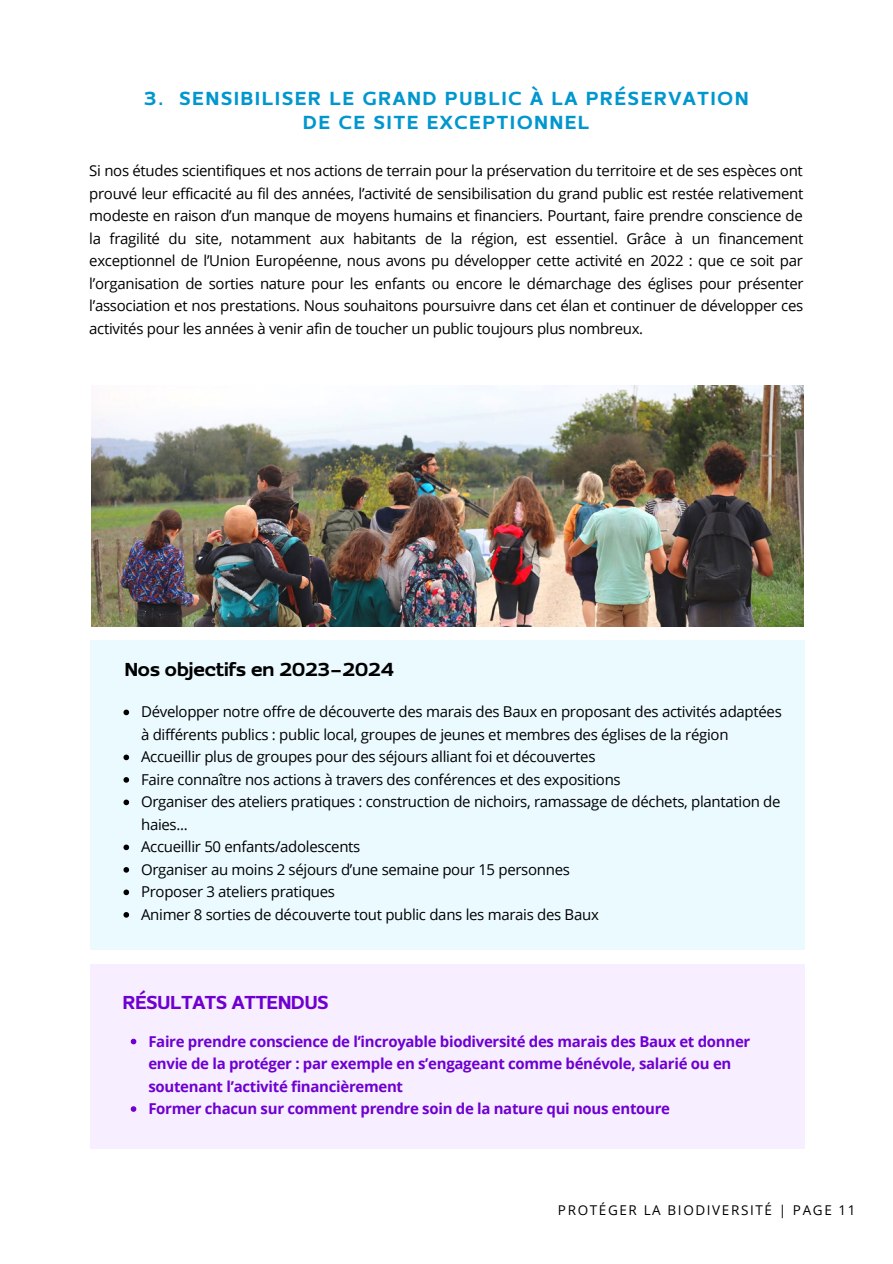
<style>
.page{position:relative;width:893px;height:1264px;background:#fff}
.page>*{position:absolute;margin:0;border:0;box-sizing:border-box;transform-origin:0 0}
.t1{font:900 19.65px/23.5px "Ezzo";letter-spacing:.1em;color:#0097ce;text-align:center}
.t2{font:900 19.5px "Ezzo";color:#000}
.t3{font:900 19.5px "Ezzo";color:#6f00d1}
.t4{font:15px/22.5px "Open Sans";letter-spacing:-.02em;color:#000;text-align:justify}
.t5{font:700 15px/22.5px "Open Sans";letter-spacing:-.02em;color:#6f00d1}
.t6{font:13.5px "Open Sans";letter-spacing:.12em;color:#000}
</style>
<div class="page">
<img style="left:91px;top:385px;width:712px;height:241px">
<div style="left:90px;top:640px;width:714px;height:310px;background:#ebfaff"></div>
<svg style="left:123px;top:709px;width:6px;height:6px"></svg>
<svg style="left:123px;top:754px;width:6px;height:6px"></svg>
<svg style="left:123px;top:777px;width:6px;height:5px"></svg>
<svg style="left:123px;top:799px;width:6px;height:6px"></svg>
<svg style="left:123px;top:844px;width:6px;height:6px"></svg>
<svg style="left:123px;top:867px;width:6px;height:5px"></svg>
<svg style="left:123px;top:889px;width:6px;height:6px"></svg>
<svg style="left:123px;top:912px;width:6px;height:5px"></svg>
<div style="left:90px;top:964px;width:714px;height:184px;background:#f7efff"></div>
<svg style="left:131px;top:1038px;width:5px;height:6px"></svg>
<svg style="left:131px;top:1106px;width:5px;height:5px"></svg>
<h1 class="t1" style="left:144px;top:88px;width:605px">3. SENSIBILISER LE GRAND PUBLIC À LA PRÉSERVATION<br>DE CE SITE EXCEPTIONNEL</h1>
<p class="t4" style="left:89px;top:159px;width:715px">Si nos études scientifiques et nos actions de terrain pour la préservation du territoire et de ses espèces ont prouvé leur efficacité au fil des années, l’activité de sensibilisation du grand public est restée relativement modeste en raison d’un manque de moyens humains et financiers. Pourtant, faire prendre conscience de la fragilité du site, notamment aux habitants de la région, est essentiel. Grâce à un financement exceptionnel de l’Union Européenne, nous avons pu développer cette activité en 2022 : que ce soit par l’organisation de sorties nature pour les enfants ou encore le démarchage des églises pour présenter l’association et nos prestations. Nous souhaitons poursuivre dans cet élan et continuer de développer ces activités pour les années à venir afin de toucher un public toujours plus nombreux.</p>
<h2 class="t2" style="left:125px;top:662px;width:271px">Nos objectifs en 2023-2024</h2>
<p class="t4" style="left:141px;top:700px;width:642px;text-align:left">Développer notre offre de découverte des marais des Baux en proposant des activités adaptées à différents publics : public local, groupes de jeunes et membres des églises de la région Accueillir plus de groupes pour des séjours alliant foi et découvertes<br>Faire connaître nos actions à travers des conférences et des expositions<br>Organiser des ateliers pratiques : construction de nichoirs, ramassage de déchets, plantation de haies...<br>Accueillir 50 enfants/adolescents<br>Organiser au moins 2 séjours d’une semaine pour 15 personnes<br>Proposer 3 ateliers pratiques<br>Animer 8 sorties de découverte tout public dans les marais des Baux</p>
<h2 class="t3" style="left:123px;top:994px;width:207px">RÉSULTATS ATTENDUS</h2>
<p class="t5" style="left:148px;top:1029px;width:603px">Faire prendre conscience de l’incroyable biodiversité des marais des Baux et donner envie de la protéger : par exemple en s’engageant comme bénévole, salarié ou en soutenant l’activité financièrement<br>Former chacun sur comment prendre soin de la nature qui nous entoure</p>
<p class="t6" style="left:558px;top:1200px;width:299px">PROTÉGER LA BIODIVERSITÉ | PAGE 11</p>
</div>
